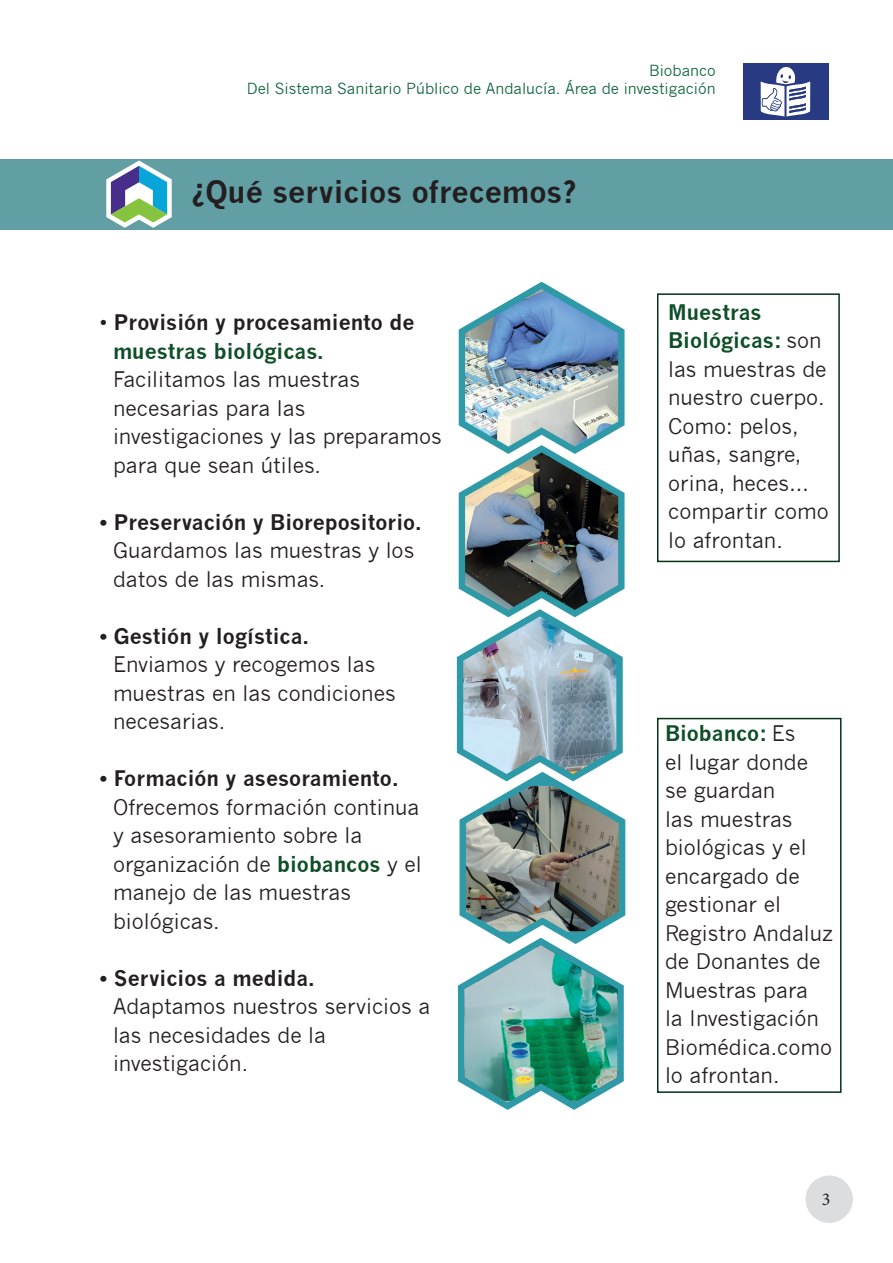
<style>
.page{position:relative;width:893px;height:1263px;background:#fff}
.page>*{position:absolute;margin:0;border:0;box-sizing:border-box;transform-origin:0 0}
.t1{font:700 30px "News Gothic";color:#231f20}
.t2{font:21px/28.5px "News Gothic";color:#231f20}
.t3{font:700 21px/28.5px "News Gothic";color:#231f20}
.t4{font:18px "Minion Pro";color:#231f20}
.t5{font:15px/18px "News Gothic";color:#0f653d;text-align:right}
.s1{font-weight:400}
.s2{color:#0e4f27}
.s3{font-weight:700;color:#0e4f27}
</style>
<div class="page">
<div style="left:805px;top:1175px;width:48px;height:48px;background:#dcdddf;border-radius:50%"></div>
<div style="left:743px;top:64px;width:86px;height:56px;background:#273a82"></div>
<svg style="left:761px;top:67px;width:49px;height:50px"></svg>
<div style="left:0;top:159px;width:893px;height:71px;background:#619fa4"></div>
<hr style="left:0;top:702px;width:1px;height:71px;background:#619fa4">
<div style="left:657px;top:293px;width:183px;height:269px;background:#fff;border:2px solid #033319"></div>
<div style="left:657px;top:718px;width:184px;height:375px;background:#fff;border:2px solid #033319"></div>
<img style="left:457px;top:282px;width:168px;height:828px">
<img style="left:464px;top:945px;width:153px;height:156px">
<svg style="left:106px;top:161px;width:66px;height:67px"></svg>
<p class="t5" style="left:247px;top:62px;width:470px">Biobanco<br>Del Sistema Sanitario Público de Andalucía. Área de investigación</p>
<h1 class="t1" style="left:191px;top:174px;width:387px">¿Qué servicios ofrecemos?</h1>
<p class="t3" style="left:113px;top:308px;width:303px;text-indent:-13px"><span class="s1">•</span> Provisión y procesamiento de <span class="s2">muestras biológicas.</span></p>
<p class="t2" style="left:113px;top:366px;width:330px">Facilitamos las muestras necesarias para las investigaciones y las preparamos para que sean útiles.</p>
<p class="t3" style="left:100px;top:508px;width:323px">• Preservación y Biorepositorio.</p>
<p class="t2" style="left:113px;top:537px;width:303px">Guardamos las muestras y los datos de las mismas.</p>
<p class="t3" style="left:100px;top:622px;width:211px">• Gestión y logística.</p>
<p class="t2" style="left:113px;top:651px;width:284px">Enviamos y recogemos las muestras en las condiciones necesarias.</p>
<p class="t3" style="left:100px;top:764px;width:300px">• Formación y asesoramiento.</p>
<p class="t2" style="left:113px;top:793px;width:310px">Ofrecemos formación continua y asesoramiento sobre la organización de <span class="s3">biobancos</span> y el manejo de las muestras biológicas.</p>
<p class="t3" style="left:100px;top:964px;width:216px">• Servicios a medida.</p>
<p class="t2" style="left:113px;top:993px;width:319px">Adaptamos nuestros servicios a las necesidades de la investigación.</p>
<p class="t2" style="left:668px;top:298px;width:162px"><span class="s3">Muestras<br>Biológicas:</span> son las muestras de nuestro cuerpo.<br>Como: pelos, uñas, sangre, orina, heces… compartir como lo afrontan.</p>
<p class="t2" style="left:665px;top:719px;width:170px"><span class="s3">Biobanco:</span> Es<br>el lugar donde se guardan<br>las muestras biológicas y el encargado de gestionar el<br>Registro Andaluz de Donantes de<br>Muestras para<br>la Investigación<br>Biomédica.como lo afrontan.</p>
<p class="t4" style="left:822px;top:1187px;width:10px">3</p>
</div>
